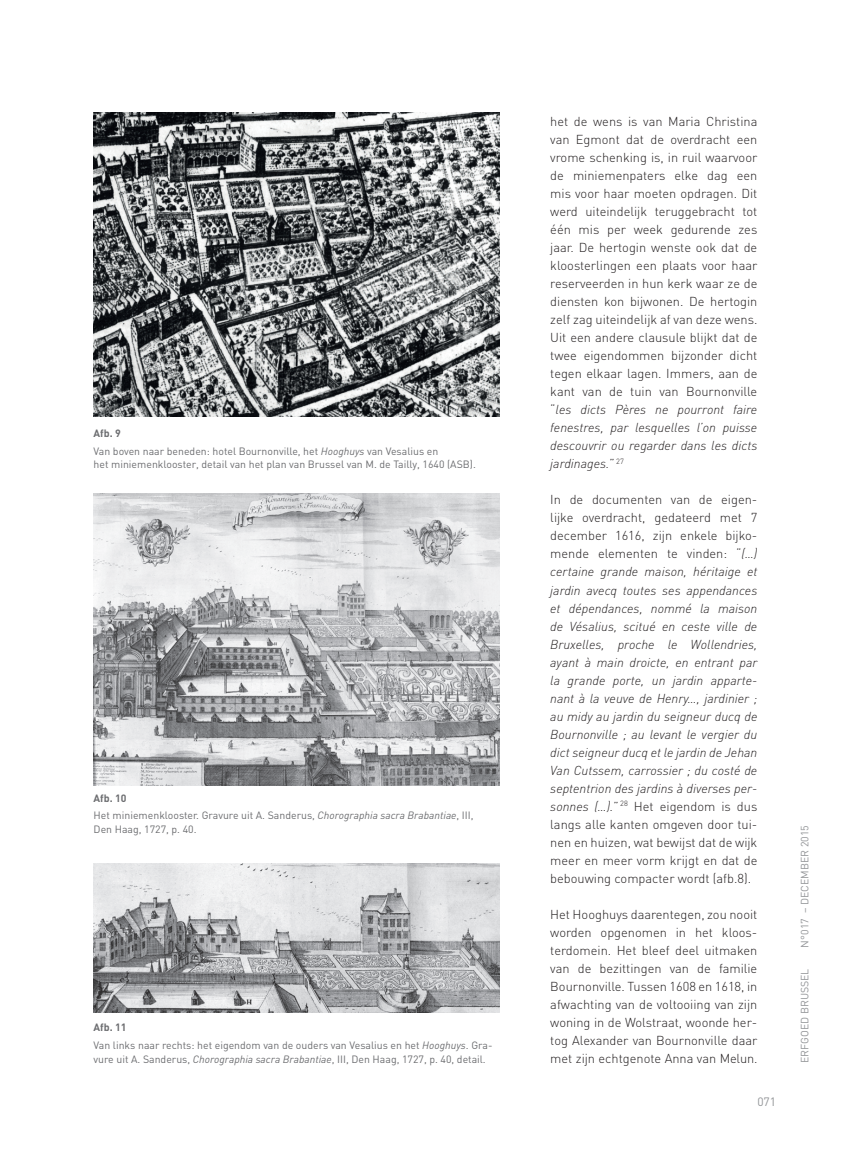
<style>
.page{position:relative;width:851px;height:1149px;background:#fff}
.page>*{position:absolute;margin:0;border:0;box-sizing:border-box;transform-origin:0 0}
.t1{font:300 12.9px/18px "DIN";color:#231f20;text-align:justify}
.t2{font:italic 300 12.9px/18px "DINOT";color:#231f20;text-align:justify}
.t3{font:12px "DIN";color:#939598}
.t4{font:10.5px/17.7px "DIN";color:#6c6d70}
.t5{font:10.5px "DIN";color:#939598}
.s1{font-weight:700}
.s2{font-family:"DINOT";font-style:italic}
.s3{font-family:"DIN";font-style:normal}
</style>
<div class="page">
<img style="left:94px;top:112px;width:405px;height:305px">
<img style="left:94px;top:493px;width:406px;height:292px">
<img style="left:94px;top:863px;width:406px;height:149px">
<p class="t4" style="left:94px;top:424px;width:346px"><span class="s1">Afb. 9<br></span>Van boven naar beneden: hotel Bournonville, het <span class="s2">Hooghuys</span> van Vesalius en</p>
<p class="t4" style="left:94px;top:455px;width:383px">het miniemenklooster, detail van het plan van Brussel van M . de Tailly, 1640 (ASB).</p>
<p class="t4" style="left:94px;top:788px;width:381px"><span class="s1">Afb. 10<br></span>Het miniemenklooster. Gravure uit A. Sanderus, <span class="s2">Chorographia sacra Brabantiae</span>, III ,</p>
<p class="t4" style="left:94px;top:819px;width:104px">Den Haag, 1727, p. 40.</p>
<p class="t4" style="left:94px;top:1018px;width:400px"><span class="s1">Afb. 11<br></span>Van links naar rechts: het eigendom van de ouders van Vesalius en het <span class="s2">Hooghuys</span>. Gra-</p>
<p class="t4" style="left:94px;top:1049px;width:393px">vure uit A. Sanderus, <span class="s2">Chorographia sacra Brabantiae</span>, III , Den Haag, 1727, p. 40, detail.</p>
<p class="t1" style="left:550px;top:112px;width:208px">het de wens is van Maria Christina van Egmont dat de overdracht een vrome schenking is, in ruil waarvoor de miniemenpaters elke dag een mis voor haar moeten opdragen. Dit werd uiteindelijk teruggebracht tot één mis per week gedurende zes jaar. De hertogin wenste ook dat de kloosterlingen een plaats voor haar reserveerden in hun kerk waar ze de diensten kon bijwonen. De hertogin zelf zag uiteindelijk af van deze wens.<br>U it een andere clausule blijkt dat de twee eigendommen bijzonder dicht tegen elkaar lagen. I mmers, aan de kant van de tuin van Bournonville</p>
<p class="t2" style="left:550px;top:400px;width:208px"><span class="s3">“</span>les dicts Pères ne pourront faire fenestres, par lesquelles l’on puisse descouvrir ou regarder dans les dicts jardinages.<span class="s3">”</span> <sup>27</sup></p>
<p class="t1" style="left:550px;top:490px;width:208px">I n de documenten van de eigen&shy;lijke overdracht, gedateerd met 7 december 1616, zijn enkele bijko&shy;mende elementen te vinden: “<span class="s2">(…)</span></p>
<p class="t2" style="left:550px;top:562px;width:208px">certaine grande maison, héritaige et jardin avecq toutes ses appendances et dépendances, nommé la maison de Vésalius, scitué en ceste ville de Bruxelles, proche le Wollendries, ayant à main droicte, en entrant par la grande porte, un jardin apparte&shy;nant à la veuve de Henry…, jardinier ; au midy au jardin du seigneur ducq de Bournonville ; au levant le vergier du dict seigneur ducq et le jardin de Jehan Van Cutssem, carrossier ; du costé de septentrion des jardins à diverses per-</p>
<p class="t1" style="left:550px;top:796px;width:208px"><span class="s2">sonnes (…).</span>” <sup>28</sup> Het eigendom is dus langs alle kanten omgeven door tui&shy;nen en huizen, wat bewijst dat de wijk meer en meer vorm krijgt en dat de bebouwing compacter wordt (afb.8).</p>
<p class="t1" style="left:550px;top:904px;width:208px">Het Hooghuys daarentegen, zou nooit worden opgenomen in het kloos&shy;terdomein. Het bleef deel uitmaken van de bezittingen van de familie Bournonville. Tussen 1608 en 1618, in afwachting van de voltooiing van zijn woning in de Wolstraat, woonde her&shy;tog Alexander van Bournonville daar met zijn echtgenote Anna van Melun.</p>
<p class="t3" style="left:757px;top:1094px;width:20px">071</p>
<p class="t5" style="left:798px;top:1062px;width:239px;rotate:-90deg">Erfgoed Brussel N°017 – dEcembER 2015</p>
</div>
